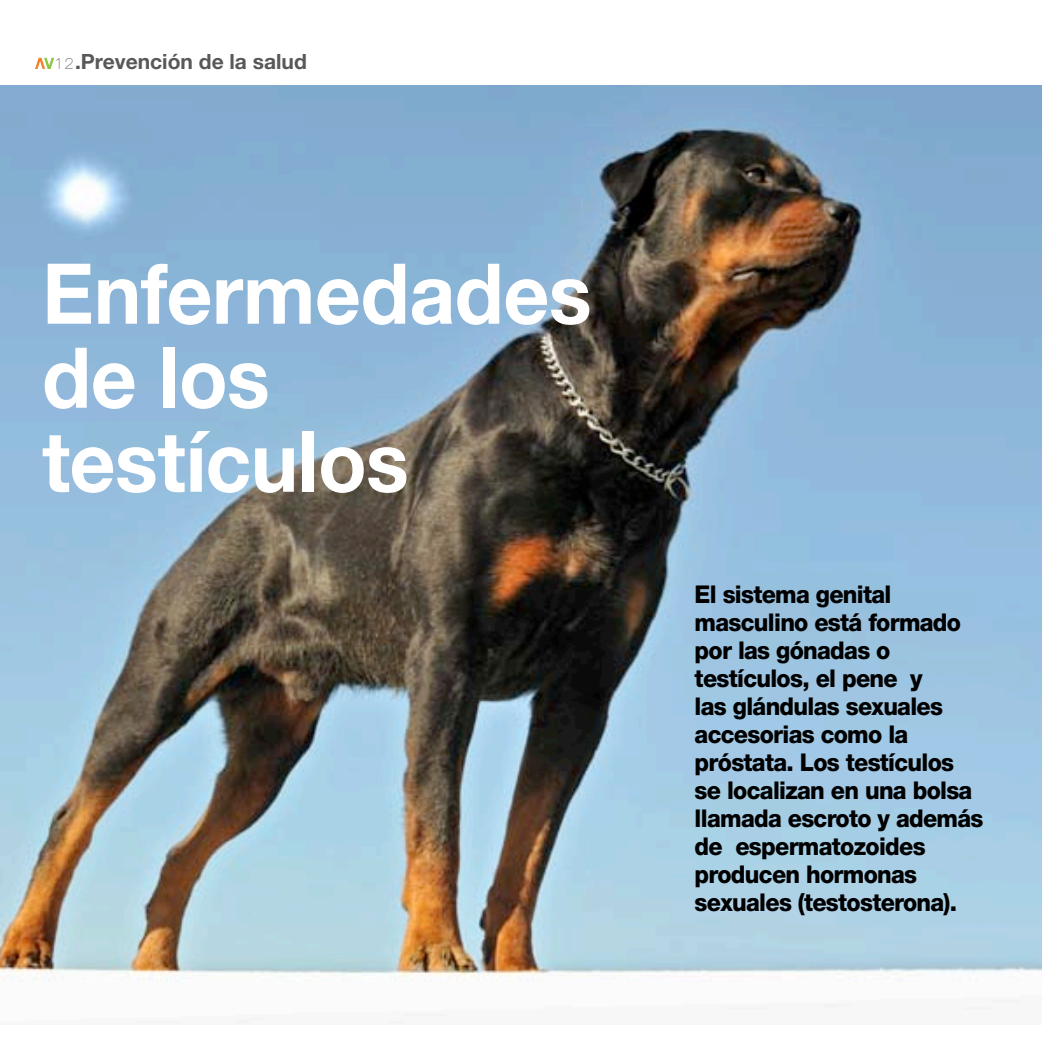
<style>
.page{position:relative;width:1042px;height:1042px;background:#fff}
.page>*{position:absolute;margin:0;border:0;box-sizing:border-box;transform-origin:0 0}
.t1{font:700 84px "Helvetica Neue";letter-spacing:-.005em;color:#fff;scale:.95 1}
.t2{font:800 24.5px/28px "Helvetica Neue";letter-spacing:-.03em;color:#000;scale:.95 1}
.t3{font:700 21px "Helvetica Neue";color:#58585a}
.s1{font-weight:200;font-size:15.75px;color:#000}
</style>
<div class="page">
<img style="left:0;top:85px;width:1042px;height:938px">
<svg style="left:35px;top:58px;width:19px;height:11px"></svg>
<p class="t3" style="left:54px;top:48px;width:254px"><span class="s1">12</span>.Prevención de la salud</p>
<p class="t1" style="left:42px;top:242px;width:580px">Enfermedades</p>
<p class="t1" style="left:42px;top:326px;width:241px">de los</p>
<p class="t1" style="left:42px;top:410px;width:387px">testículos</p>
<p class="t2" style="left:694px;top:580px;width:305px">El sistema genital masculino está formado por las gónadas o testículos, el pene y<br>las glándulas sexuales accesorias como la próstata. Los testículos se localizan en una bolsa llamada escroto y además de espermatozoides producen hormonas sexuales (testosterona).</p>
</div>
